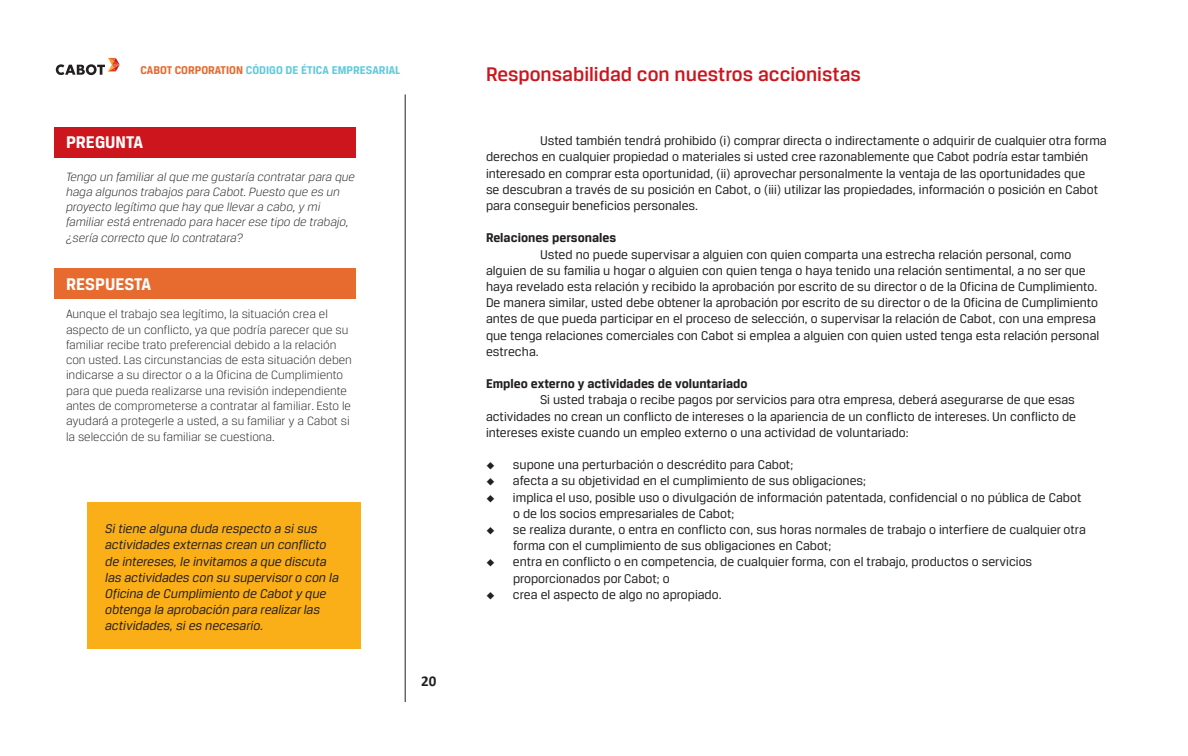
<style>
.page{position:relative;width:1188px;height:756px;background:#fff}
.page>*{position:absolute;margin:0;border:0;box-sizing:border-box;transform-origin:0 0}
.t1{font:500 21px "Breuer Text";color:#cd151d}
.t2{font:700 18px "Breuer Text";color:#fff}
.t3{font:700 15px "Calibri";color:#231f20}
.t4{font:13.5px/16.2px "Breuer Text";color:#231f20}
.t5{font:italic 13.5px/16.2px "Breuer Text";color:#231f20}
.t6{font:700 13.5px "Breuer Text";color:#231f20}
.t7{font:300 12.75px/15.3px "Breuer Text";color:#231f20}
.t8{font:italic 300 12.75px/15.3px "Breuer Text";color:#231f20}
.t9{font:700 12px "Breuer Text";color:#61cadd}
.s1{color:#e76a2e}
</style>
<div class="page">
<div style="left:87px;top:503px;width:274px;height:146px;background:#faaf18"></div>
<hr style="left:405px;top:94px;width:1px;height:608px;background:#231f20">
<svg style="left:56px;top:58px;width:64px;height:17px"></svg>
<div style="left:54px;top:127px;width:302px;height:30px;background:#cd151d"></div>
<div style="left:54px;top:269px;width:302px;height:30px;background:#e76a2e"></div>
<p class="t9" style="left:140px;top:63px;width:261px"><span class="s1">CABOT CORPORATION</span> CÓDIGO DE ÉTICA EMPRESARIAL</p>
<p class="t1" style="left:486px;top:62px;width:376px">Responsabilidad con nuestros accionistas</p>
<p class="t2" style="left:66px;top:132px;width:79px">PREGUNTA</p>
<p class="t8" style="left:66px;top:169px;width:290px">Tengo un familiar al que me gustaría contratar para que haga algunos trabajos para Cabot. Puesto que es un proyecto legítimo que hay que llevar a cabo, y mi</p>
<p class="t8" style="left:66px;top:214px;width:284px">familiar está entrenado para hacer ese tipo de trabajo, ¿sería correcto que lo contratara?</p>
<p class="t2" style="left:66px;top:274px;width:87px">RESPUESTA</p>
<p class="t7" style="left:66px;top:306px;width:287px">Aunque el trabajo sea legítimo, la situación crea el aspecto de un conflicto, ya que podría parecer que su familiar recibe trato preferencial debido a la relación con usted. Las circunstancias de esta situación deben indicarse a su director o a la Oficina de Cumplimiento para que pueda realizarse una revisión independiente antes de comprometerse a contratar al familiar. Esto le ayudará a protegerle a usted, a su familiar y a Cabot si la selección de su familiar se cuestiona.</p>
<p class="t5" style="left:105px;top:521px;width:235px">Si tiene alguna duda respecto a si sus actividades externas crean un conflicto de intereses, le invitamos a que discuta las actividades con su supervisor o con la Oficina de Cumplimiento de Cabot y que obtenga la aprobación para realizar las actividades, si es necesario.</p>
<p class="t3" style="left:421px;top:672px;width:17px">20</p>
<p class="t4" style="left:486px;top:132px;width:622px;text-indent:54px">Usted también tendrá prohibido (i) comprar directa o indirectamente o adquirir de cualquier otra forma derechos en cualquier propiedad o materiales si usted cree razonablemente que Cabot podría estar también interesado en comprar esta oportunidad, (ii) aprovechar personalmente la ventaja de las oportunidades que<br>se descubran a través de su posición en Cabot, o (iii) utilizar las propiedades, información o posición en Cabot para conseguir beneficios personales.</p>
<p class="t6" style="left:486px;top:230px;width:132px">Relaciones personales</p>
<p class="t4" style="left:486px;top:246px;width:615px;text-indent:54px">Usted no puede supervisar a alguien con quien comparta una estrecha relación personal, como alguien de su familia u hogar o alguien con quien tenga o haya tenido una relación sentimental, a no ser que haya revelado esta relación y recibido la aprobación por escrito de su director o de la Oficina de Cumplimiento.<br>De manera similar, usted debe obtener la aprobación por escrito de su director o de la Oficina de Cumplimiento antes de que pueda participar en el proceso de selección, o supervisar la relación de Cabot, con una empresa que tenga relaciones comerciales con Cabot si emplea a alguien con quien usted tenga esta relación personal estrecha.</p>
<p class="t6" style="left:486px;top:376px;width:263px">Empleo externo y actividades de voluntariado</p>
<p class="t4" style="left:486px;top:392px;width:592px;text-align:justify;text-indent:54px">Si usted trabaja o recibe pagos por servicios para otra empresa, deberá asegurarse de que esas actividades no crean un conflicto de intereses o la apariencia de un conflicto de intereses. Un conflicto de intereses existe cuando un empleo externo o una actividad de voluntariado:</p>
<p class="t4" style="left:486px;top:456px;width:309px">◆ supone una perturbación o descrédito para Cabot;</p>
<p class="t4" style="left:486px;top:473px;width:382px">◆ afecta a su objetividad en el cumplimiento de sus obligaciones;</p>
<p class="t4" style="left:486px;top:489px;width:597px">◆ implica el uso, posible uso o divulgación de información patentada, confidencial o no pública de Cabot</p>
<p class="t4" style="left:513px;top:505px;width:223px">o de los socios empresariales de Cabot;</p>
<p class="t4" style="left:513px;top:521px;width:574px;text-indent:-27px">◆ se realiza durante, o entra en conflicto con, sus horas normales de trabajo o interfiere de cualquier otra forma con el cumplimiento de sus obligaciones en Cabot;</p>
<p class="t4" style="left:486px;top:554px;width:548px">◆ entra en conflicto o en competencia, de cualquier forma, con el trabajo, productos o servicios</p>
<p class="t4" style="left:513px;top:570px;width:158px">proporcionados por Cabot; o</p>
<p class="t4" style="left:486px;top:586px;width:237px">◆ crea el aspecto de algo no apropiado.</p>
</div>
